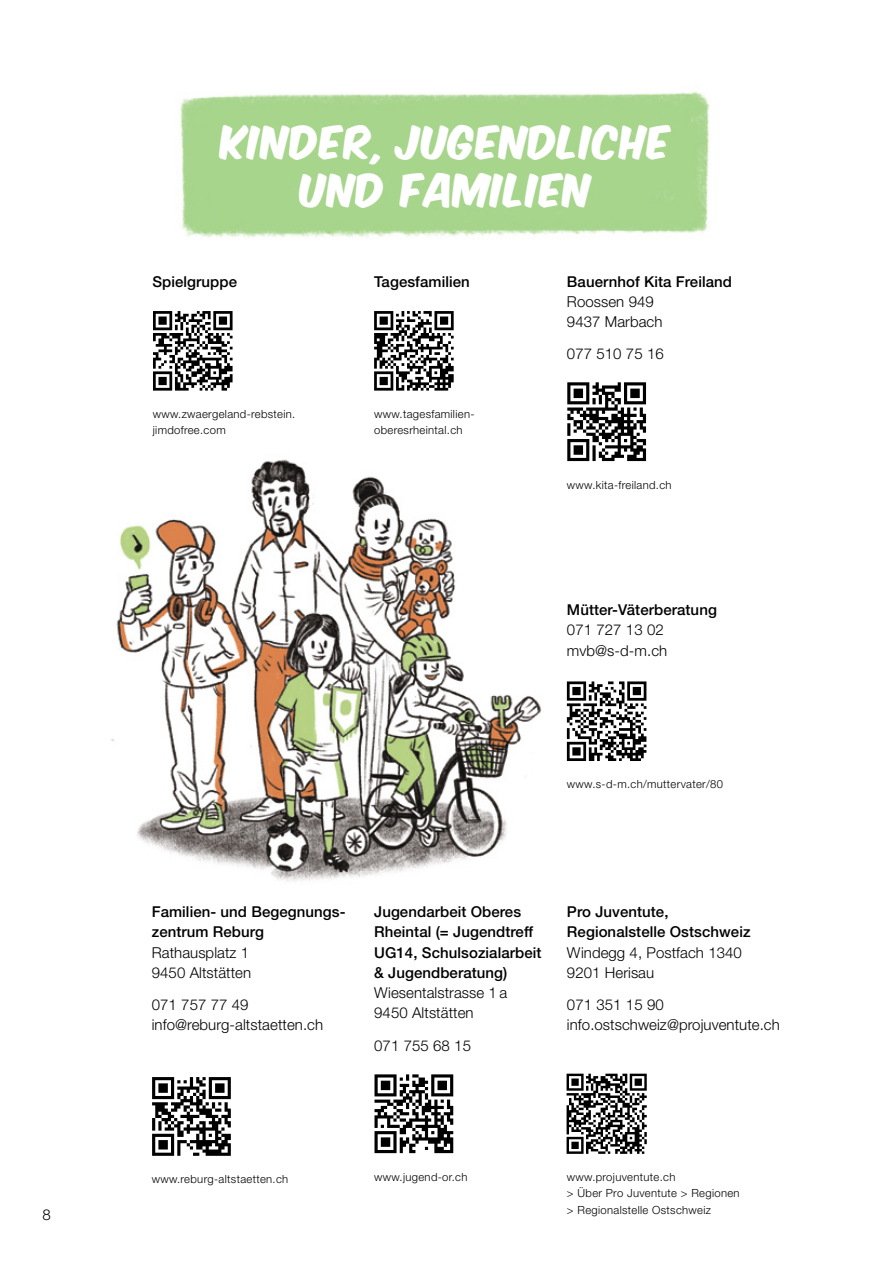
<style>
.page{position:relative;width:893px;height:1263px;background:#fff}
.page>*{position:absolute;margin:0;border:0;box-sizing:border-box;transform-origin:0 0}
.t1{font:39px/48px "Komika Axis";letter-spacing:.03em;color:#fff;text-align:center}
.t2{font:300 15px/20.2px "Helvetica Neue LT Std";letter-spacing:.005em;color:#000}
.t3{font:500 15px/20.2px "Helvetica Neue LT Std";letter-spacing:.005em;color:#000}
.t4{font:300 11.25px/16.5px "Helvetica Neue LT Std";letter-spacing:.03em;color:#000}
</style>
<div class="page">
<img style="left:111px;top:459px;width:431px;height:423px">
<svg style="left:374px;top:1074px;width:80px;height:80px"></svg>
<svg style="left:374px;top:1074px;width:79px;height:79px"></svg>
<svg style="left:566px;top:681px;width:81px;height:80px"></svg>
<svg style="left:567px;top:681px;width:79px;height:80px"></svg>
<svg style="left:566px;top:1073px;width:81px;height:81px"></svg>
<svg style="left:567px;top:1074px;width:80px;height:80px"></svg>
<svg style="left:153px;top:311px;width:80px;height:80px"></svg>
<svg style="left:374px;top:311px;width:80px;height:80px"></svg>
<img style="left:180px;top:91px;width:530px;height:147px">
<svg style="left:567px;top:382px;width:79px;height:79px"></svg>
<svg style="left:152px;top:1077px;width:79px;height:79px"></svg>
<p class="t2" style="left:43px;top:1204px;width:10px">8</p>
<h1 class="t1" style="left:222px;top:121px;width:450px">KINDER, JUGENDLICHE<br>UND FAMILIEN</h1>
<p class="t3" style="left:152px;top:271px;width:86px">Spielgruppe</p>
<p class="t3" style="left:374px;top:271px;width:97px">Tagesfamilien</p>
<p class="t4" style="left:153px;top:405px;width:144px">www.zwaergeland-rebstein. jimdofree.com</p>
<p class="t4" style="left:374px;top:405px;width:102px">www.tagesfamilien&shy;oberesrheintal.ch</p>
<p class="t3" style="left:567px;top:271px;width:167px">Bauernhof Kita Freiland</p>
<p class="t2" style="left:567px;top:291px;width:97px">Roossen 949<br>9437 Marbach</p>
<p class="t2" style="left:567px;top:343px;width:98px">077 510 75 16</p>
<p class="t4" style="left:567px;top:476px;width:106px">www.kita-freiland.ch</p>
<p class="t3" style="left:567px;top:599px;width:151px">Mütter-Väterberatung</p>
<p class="t2" style="left:567px;top:619px;width:102px">071 727 13 02 mvb@s-d-m.ch</p>
<p class="t4" style="left:567px;top:776px;width:158px">www.s-d-m.ch/muttervater/80</p>
<p class="t3" style="left:152px;top:901px;width:195px">Familien- und Begegnungs&shy;zentrum Reburg</p>
<p class="t2" style="left:152px;top:942px;width:101px">Rathausplatz 1<br>9450 Altstätten</p>
<p class="t2" style="left:152px;top:994px;width:173px">071 757 77 49 info@reburg-altstaetten.ch</p>
<p class="t3" style="left:374px;top:901px;width:169px">Jugendarbeit Oberes<br>Rheintal (= Jugendtreff<br>UG14, Schulsozialarbeit &amp; Jugendberatung)</p>
<p class="t2" style="left:374px;top:982px;width:135px">Wiesentalstrasse 1 a<br>9450 Altstätten</p>
<p class="t2" style="left:374px;top:1035px;width:98px">071 755 68 15</p>
<p class="t3" style="left:567px;top:901px;width:185px">Pro Juventute,<br>Regionalstelle Ostschweiz</p>
<p class="t2" style="left:567px;top:942px;width:176px">Windegg 4, Postfach 1340<br>9201 Herisau</p>
<p class="t2" style="left:567px;top:994px;width:214px">071 351 15 90 info.ostschweiz@projuventute.ch</p>
<p class="t4" style="left:152px;top:1171px;width:138px">www.reburg-altstaetten.ch</p>
<p class="t4" style="left:374px;top:1168px;width:95px">www.jugend-or.ch</p>
<p class="t4" style="left:567px;top:1168px;width:174px">www.projuventute.ch<br>&gt; Über Pro Juventute &gt; Regionen &gt; Regionalstelle Ostschweiz</p>
</div>
